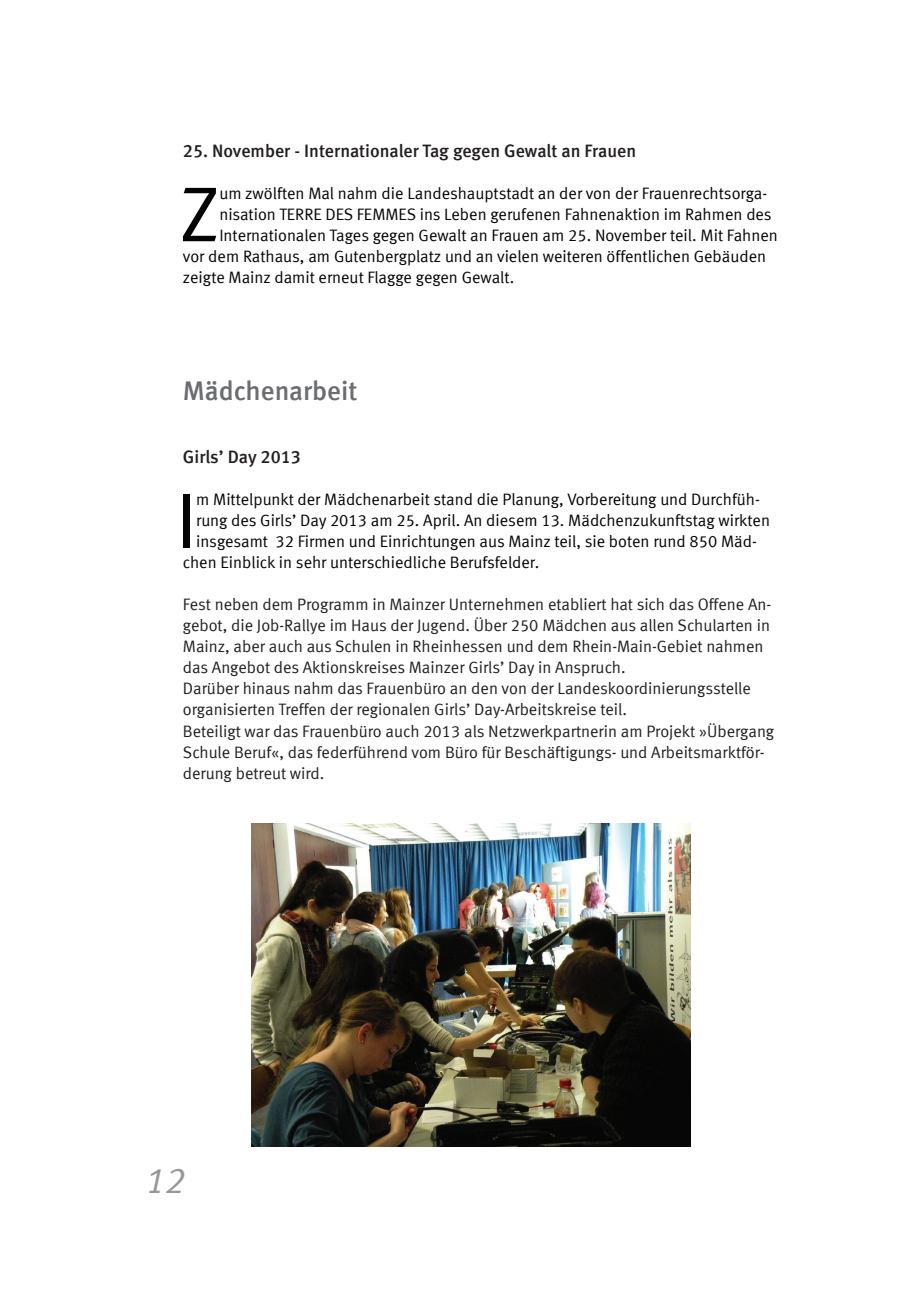
<style>
.page{position:relative;width:919px;height:1289px;background:#fff}
.page>*{position:absolute;margin:0;border:0;box-sizing:border-box;transform-origin:0 0}
.t1{font:77.7px "Mainz Meta";color:#040503}
.t2{font:italic 36px "Mainz Meta";color:#95979a}
.t3{font:700 27px "Mainz Meta";color:#6c6d70}
.t4{font:700 18px "Mainz Meta";color:#231f20}
.t5{font:16.5px "Mainz Meta";color:#040503}
.t6{font:16.5px/21px "Mainz Meta";color:#231f20}
</style>
<div class="page">
<img style="left:251px;top:823px;width:439px;height:323px">
<p class="t4" style="left:183px;top:140px;width:455px">25. November - Internationaler Tag gegen Gewalt an Frauen</p>
<h1 class="t1" style="left:180px;top:169px;width:41px">Z</h1>
<p class="t5" style="left:219px;top:184px;width:549px">um zwölften Mal nahm die Landeshauptstadt an der von der Frauenrechtsorga-</p>
<p class="t5" style="left:219px;top:205px;width:554px">nisation TERRE DES FEMMES ins Leben gerufenen Fahnenaktion im Rahmen des</p>
<p class="t5" style="left:219px;top:226px;width:560px">Internationalen Tages gegen Gewalt an Frauen am 25. November teil. Mit Fahnen</p>
<p class="t5" style="left:183px;top:247px;width:584px">vor dem Rathaus, am Gutenbergplatz und an vielen weiteren öffentlichen Gebäuden</p>
<p class="t5" style="left:183px;top:268px;width:333px">zeigte Mainz damit erneut Flagge gegen Gewalt.</p>
<h3 class="t3" style="left:183px;top:375px;width:176px">Mädchenarbeit</h3>
<p class="t4" style="left:183px;top:446px;width:119px">Girls’ Day 2013</p>
<h1 class="t1" style="left:176px;top:475px;width:22px">I</h1>
<p class="t5" style="left:196px;top:490px;width:565px">m Mittelpunkt der Mädchenarbeit stand die Planung, Vorbereitung und Durchfüh-</p>
<p class="t5" style="left:196px;top:511px;width:575px">rung des Girls’ Day 2013 am 25. April. An diesem 13. Mädchenzukunftstag wirkten</p>
<p class="t5" style="left:196px;top:532px;width:562px">insgesamt 32 Firmen und Einrichtungen aus Mainz teil, sie boten rund 850 Mäd-</p>
<p class="t5" style="left:183px;top:553px;width:358px">chen Einblick in sehr unterschiedliche Berufsfelder.</p>
<p class="t6" style="left:183px;top:594px;width:592px">Fest neben dem Programm in Mainzer Unternehmen etabliert hat sich das Offene An&shy;gebot, die Job-Rallye im Haus der Jugend. Über 250 Mädchen aus allen Schularten in Mainz, aber auch aus Schulen in Rheinhessen und dem Rhein-Main-Gebiet nahmen das Angebot des Aktionskreises Mainzer Girls’ Day in Anspruch.<br>Darüber hinaus nahm das Frauenbüro an den von der Landeskoordinierungsstelle organisierten Treffen der regionalen Girls’ Day-Arbeitskreise teil.<br>Beteiligt war das Frauenbüro auch 2013 als Netzwerkpartnerin am Projekt »Übergang Schule Beruf«, das federführend vom Büro für Beschäftigungs- und Arbeitsmarktför&shy;derung betreut wird.</p>
<h2 class="t2" style="left:145px;top:1159px;width:42px">12</h2>
</div>
